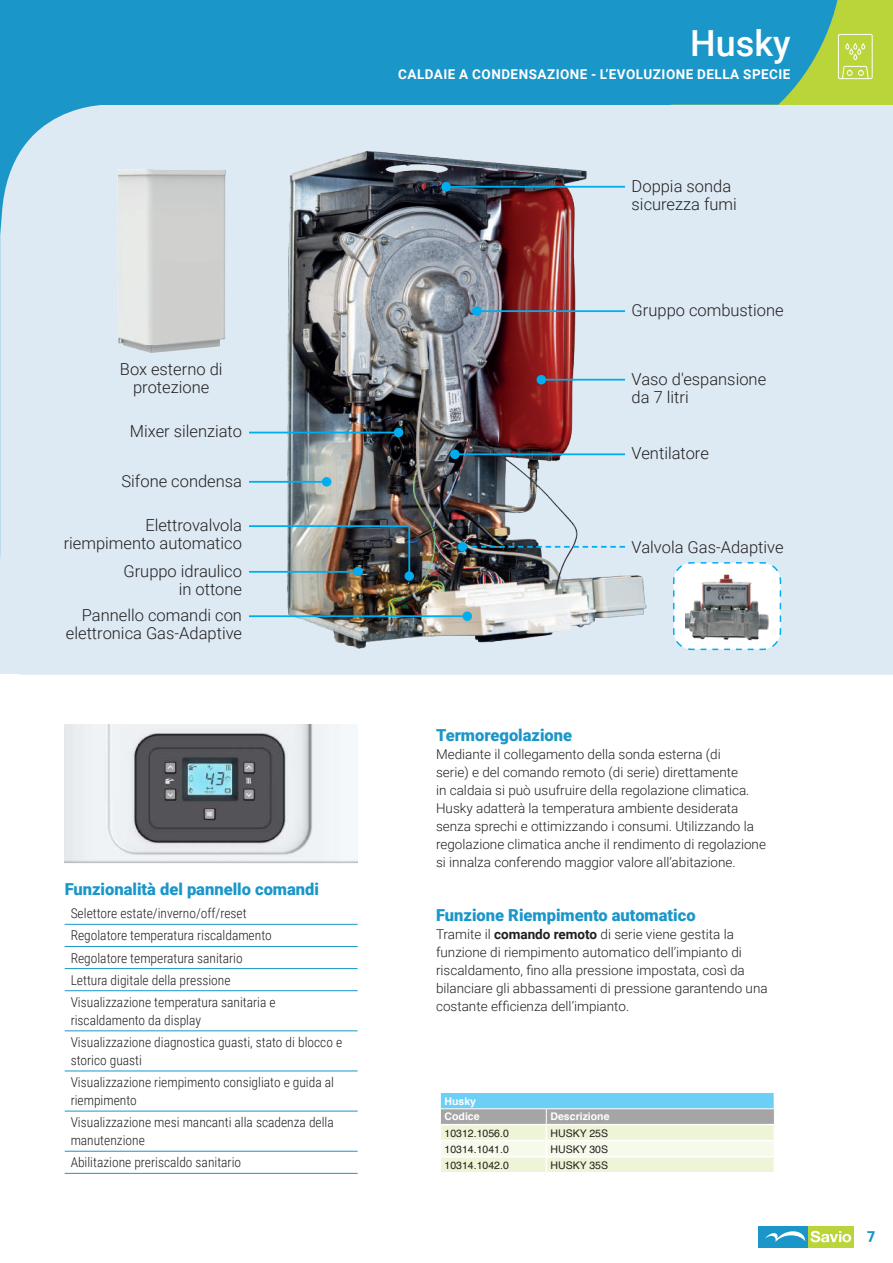
<style>
.page{position:relative;width:893px;height:1263px;background:#fff}
.page>*{position:absolute;margin:0;border:0;box-sizing:border-box;transform-origin:0 0}
.t1{font:500 36px "Roboto";color:#fff}
.t2{font:300 16.5px/18px "Roboto";color:#231f20;text-align:right}
.t3{font:900 16.5px "Roboto";color:#1a96c9}
.t4{font:700 16.5px "Breuer Text";color:#1a96c9}
.t5{font:300 13.5px/18px "Roboto";color:#231f20}
.t6{font:300 13.5px/22.2px "Roboto Condensed";color:#231f20}
.t7{font:700 13.5px "Roboto";letter-spacing:.035em;color:#fff}
.t8{font:10.5px "Helvetica";color:#231f20}
.t9{font:700 10.5px/15.9px "Helvetica";color:#fff}
.s1{font-weight:700}
</style>
<div class="page">
<div style="left:0;top:105px;width:893px;height:570px;background:#ddeaf4"></div>
<svg style="left:0;top:105px;width:110px;height:220px;background:#c6e0ef"></svg>
<div style="left:0;top:455px;width:8px;height:220px;background:#ddeaf4"></div>
<div style="left:808px;top:1226px;width:46px;height:21px;background:#b9d539"></div>
<div style="left:758px;top:1226px;width:50px;height:21px;background:#1a96c9"></div>
<svg style="left:765px;top:1231px;width:86px;height:11px"></svg>
<div style="left:0;top:0;width:893px;height:105px;background:#1a96c9"></div>
<div style="left:671px;top:0;width:222px;height:105px;background:#b9d539"></div>
<svg style="left:671px;top:0;width:202px;height:105px"></svg>
<hr style="left:65px;top:924px;width:293px;height:1px;background:#1a96c9">
<hr style="left:65px;top:946px;width:293px;height:1px;background:#1a96c9">
<hr style="left:65px;top:968px;width:293px;height:1px;background:#1a96c9">
<hr style="left:65px;top:990px;width:293px;height:1px;background:#1a96c9">
<hr style="left:65px;top:1030px;width:293px;height:1px;background:#1a96c9">
<hr style="left:65px;top:1071px;width:293px;height:1px;background:#1a96c9">
<hr style="left:65px;top:1111px;width:293px;height:1px;background:#1a96c9">
<hr style="left:65px;top:1151px;width:293px;height:1px;background:#1a96c9">
<hr style="left:65px;top:1173px;width:293px;height:1px;background:#1a96c9">
<img style="left:65px;top:725px;width:293px;height:138px">
<img style="left:287px;top:150px;width:360px;height:498px">
<hr style="left:477px;top:310px;width:148px;height:2px;background:#00aeef">
<hr style="left:249px;top:615px;width:218px;height:2px;background:#00aeef">
<div style="left:462px;top:611px;width:10px;height:10px;background:#00aeef;border-radius:50%"></div>
<svg style="left:467px;top:546px;width:158px;height:2px"></svg>
<svg style="left:672px;top:561px;width:110px;height:90px"></svg>
<img style="left:686px;top:564px;width:84px;height:81px">
<div style="left:458px;top:542px;width:9px;height:9px;background:#00aeef;border-radius:50%"></div>
<hr style="left:541px;top:379px;width:84px;height:2px;background:#00aeef">
<hr style="left:249px;top:481px;width:80px;height:2px;background:#00aeef">
<div style="left:537px;top:375px;width:9px;height:9px;background:#00aeef;border-radius:50%"></div>
<div style="left:322px;top:477px;width:9px;height:10px;background:#00aeef;border-radius:50%"></div>
<div style="left:472px;top:306px;width:9px;height:10px;background:#00aeef;border-radius:50%"></div>
<hr style="left:446px;top:186px;width:179px;height:2px;background:#00aeef">
<div style="left:441px;top:182px;width:10px;height:9px;background:#00aeef;border-radius:50%"></div>
<hr style="left:249px;top:432px;width:150px;height:1px;background:#00aeef">
<div style="left:394px;top:428px;width:9px;height:9px;background:#00aeef;border-radius:50%"></div>
<hr style="left:249px;top:571px;width:109px;height:2px;background:#00aeef">
<div style="left:353px;top:567px;width:10px;height:9px;background:#00aeef;border-radius:50%"></div>
<hr style="left:455px;top:453px;width:170px;height:2px;background:#00aeef">
<div style="left:450px;top:449px;width:10px;height:10px;background:#00aeef;border-radius:50%"></div>
<img style="left:117px;top:170px;width:108px;height:182px">
<hr style="left:249px;top:525px;width:159px;height:2px;background:#00aeef">
<svg style="left:404px;top:571px;width:10px;height:10px"></svg>
<hr style="left:408px;top:526px;width:2px;height:53px;background:#00aeef">
<svg style="left:440px;top:1093px;width:335px;height:79px;background:#c9e0d9"></svg>
<hr style="left:546px;top:1156px;width:229px;height:1px;background:#fff">
<p class="t2" style="left:120px;top:359px;width:104px;text-align:center">Box esterno di protezione</p>
<p class="t2" style="left:130px;top:422px;width:114px">Mixer silenziato</p>
<p class="t2" style="left:121px;top:471px;width:122px">Sifone condensa</p>
<p class="t2" style="left:64px;top:516px;width:180px">Elettrovalvola riempimento automatico</p>
<p class="t2" style="left:123px;top:561px;width:120px">Gruppo idraulico in ottone</p>
<p class="t2" style="left:66px;top:606px;width:178px">Pannello comandi con elettronica Gas-Adaptive</p>
<p class="t3" style="left:65px;top:877px;width:256px">Funzionalità del pannello comandi</p>
<p class="t6" style="left:71px;top:902px;width:207px">Selettore estate/inverno/off/reset Regolatore temperatura riscaldamento Regolatore temperatura sanitario Lettura digitale della pressione Visualizzazione temperatura sanitaria e</p>
<p class="t6" style="left:71px;top:1008px;width:273px">riscaldamento da display<br>Visualizzazione diagnostica guasti, stato di blocco e</p>
<p class="t6" style="left:71px;top:1049px;width:265px">storico guasti<br>Visualizzazione riempimento consigliato e guida al</p>
<p class="t6" style="left:71px;top:1089px;width:265px">riempimento<br>Visualizzazione mesi mancanti alla scadenza della</p>
<p class="t6" style="left:71px;top:1129px;width:172px">manutenzione<br>Abilitazione preriscaldo sanitario</p>
<h1 class="t1" style="left:690px;top:18px;width:102px">Husky</h1>
<p class="t7" style="left:398px;top:64px;width:394px">CALDAIE A CONDENSAZIONE - L’EVOLUZIONE DELLA SPECIE</p>
<p class="t2" style="left:632px;top:176px;width:107px;text-align:left">Doppia sonda sicurezza fumi</p>
<p class="t2" style="left:632px;top:300px;width:154px">Gruppo combustione</p>
<p class="t2" style="left:632px;top:369px;width:136px;text-align:left">Vaso d'espansione da 7 litri</p>
<p class="t2" style="left:632px;top:444px;width:79px">Ventilatore</p>
<p class="t2" style="left:632px;top:537px;width:153px">Valvola Gas-Adaptive</p>
<p class="t3" style="left:436px;top:724px;width:138px">Termoregolazione</p>
<p class="t5" style="left:436px;top:745px;width:331px">Mediante il collegamento della sonda esterna (di<br>serie) e del comando remoto (di serie) direttamente<br>in caldaia si può usufruire della regolazione climatica.<br>Husky adatterà la temperatura ambiente desiderata senza sprechi e ottimizzando i consumi. Utilizzando la regolazione climatica anche il rendimento di regolazione si innalza conferendo maggior valore all’abitazione.</p>
<p class="t3" style="left:436px;top:903px;width:261px">Funzione Riempimento automatico</p>
<p class="t5" style="left:436px;top:924px;width:333px">Tramite il <span class="s1">comando remoto</span> di serie viene gestita la funzione di riempimento automatico dell’impianto di riscaldamento, fino alla pressione impostata, così da bilanciare gli abbassamenti di pressione garantendo una costante efficienza dell’impianto.</p>
<p class="t9" style="left:445px;top:1093px;width:37px">Husky<br>Codice</p>
<p class="t9" style="left:551px;top:1109px;width:60px">Descrizione</p>
<p class="t8" style="left:445px;top:1125px;width:66px">10312.1056.0</p>
<p class="t8" style="left:551px;top:1125px;width:59px">HUSKY 25S</p>
<p class="t8" style="left:445px;top:1141px;width:66px">10314.1041.0</p>
<p class="t8" style="left:551px;top:1141px;width:59px">HUSKY 30S</p>
<p class="t8" style="left:445px;top:1157px;width:66px">10314.1042.0</p>
<p class="t8" style="left:551px;top:1157px;width:59px">HUSKY 35S</p>
<p class="t4" style="left:867px;top:1227px;width:9px">7</p>
</div>
